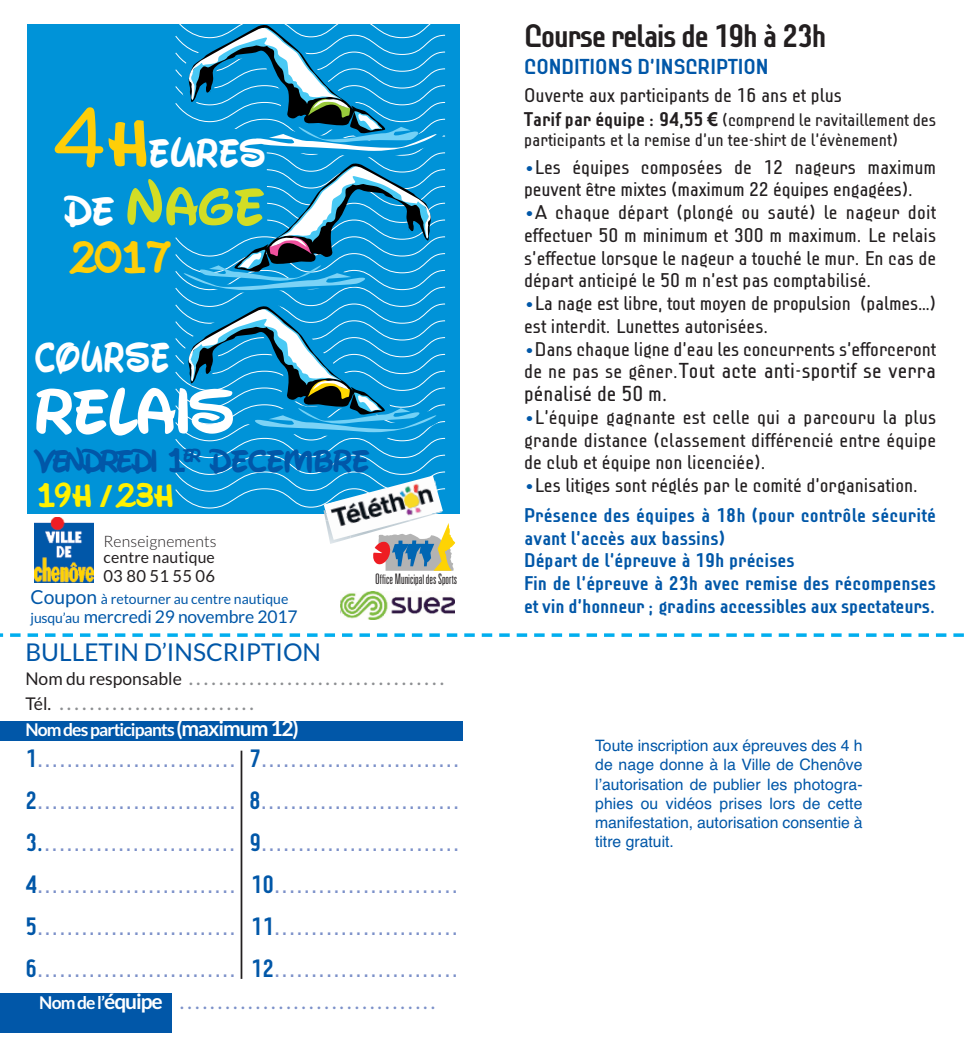
<style>
.page{position:relative;width:968px;height:1042px;background:#fff}
.page>*{position:absolute;margin:0;border:0;box-sizing:border-box;transform-origin:0 0}
.t1{font:700 63px "Waltograph UI";letter-spacing:-.05em;color:#fff}
.t2{font:700 52.5px "Waltograph UI";color:#d2dd25}
.t3{font:700 42px "Waltograph UI";color:#fff;scale:.8 1}
.t4{font:700 42px "Waltograph UI";color:#fece08}
.t5{font:700 39.9px "Waltograph UI";letter-spacing:-.025em;color:#fff;scale:.9 1}
.t6{font:700 31.5px/35px "Waltograph UI";letter-spacing:-.075em;color:#0157a8}
.t7{font:700 31.5px "Lindau";letter-spacing:-.05em;color:#231f20}
.t8{font:24.5px "Lato";color:#0157a8}
.t9{font:24.32px/42px "Helvetica";color:#7c91c9;text-align:justify;scale:.93 1}
.t10{font:21px/24.5px "Lato";color:#8d8f92}
.t11{font:21px/22.8px "Lindau";letter-spacing:.01em;color:#231f20}
.t12{font:21px "Lato";color:#7c91c9}
.t13{font:700 21px "Lindau";color:#0157a8}
.t14{font:19.25px/22.8px "Lindau";color:#231f20}
.t15{font:700 19.25px/22.8px "Lindau";color:#0157a8}
.t16{font:17.5px/19.2px "Lindau";color:#231f20}
.t17{font:17.5px "Lato";letter-spacing:-.01em;color:#0157a8}
.t18{font:700 17.5px "Lato";letter-spacing:-.05em;color:#fff}
.t19{font:16.62px "Lato";letter-spacing:.01em;color:#231f20}
.t20{font:15.75px/19.2px "Helvetica";color:#0157a8;text-align:justify}
.t21{font:300 15.75px "Lato";letter-spacing:.01em;color:#231f20}
.t22{font:15.75px "Lato";letter-spacing:.01em;color:#231f20}
.t23{font:14px "Lato";color:#0157a8}
.t24{font:300 ultra-condensed 12.95px "Univers";color:#231f20}
.s1{font-family:"Chams";font-size:83.3px;color:#fece08}
.s2{font-size:64.75px;color:#fece08}
.s3{font-size:39.9px;color:#fff}
.s4{font-size:58.45px}
.s5{color:#fff101}
.s6{font-family:"Archive";font-weight:400;color:#fff101}
.s7{font-size:19.25px}
.s8{font-size:14px}
.s9{font-size:14.53px}
.s10{font-size:17.5px;color:#231f20}
.s11{font-size:21px}
.s12{font-family:"Lindau";font-weight:700;color:#0157a8}
.s13{font-weight:700;font-size:17.5px;color:#fff}
.s14{font-weight:700;color:#fff}
.s15{font-weight:700;font-size:19.25px}
.s16{font-family:"Arial";font-weight:700;font-size:19.25px}
.s17{color:#0157a8}
.s18{font-weight:700;color:#0157a8}
</style>
<div class="page">
<div style="left:0;top:993px;width:172px;height:39px;background:#0157a8"></div>
<div style="left:0;top:721px;width:462px;height:20px;background:#0157a8"></div>
<hr style="left:240px;top:750px;width:2px;height:229px;background:#231f20">
<svg style="left:0;top:633px;width:964px;height:4px"></svg>
<img style="left:34px;top:571px;width:60px;height:12px">
<img style="left:340px;top:591px;width:114px;height:29px">
<svg style="left:27px;top:25px;width:428px;height:546px;background:#299dd3"></svg>
<img style="left:407px;top:515px;width:19px;height:5px">
<img style="left:426px;top:481px;width:16px;height:36px">
<img style="left:328px;top:536px;width:22px;height:8px">
<img style="left:350px;top:526px;width:41px;height:12px">
<h3 class="t5" style="left:52px;top:135px;width:238px"><span class="s1">4</span><span class="s2">H</span>EURES</h3>
<h2 class="t2" style="left:62px;top:183px;width:205px"><span class="s3">DE</span> <span class="s4">N</span>AGE</h2>
<h3 class="t4" style="left:68px;top:233px;width:107px">2017</h3>
<h3 class="t3" style="left:35px;top:332px;width:171px">COURSE</h3>
<h1 class="t1" style="left:35px;top:374px;width:201px">RELAIS</h1>
<h3 class="t6" style="left:35px;top:444px;width:337px">VENDREDI 1<sup>ER</sup> DÉCEMBRE<br><span class="s5">19H</span> <span class="s6">/</span><span class="s5">23H</span></h3>
<p class="t21" style="left:103px;top:533px;width:115px">Renseignements</p>
<p class="t22" style="left:103px;top:548px;width:113px">centre nautique</p>
<p class="t19" style="left:103px;top:567px;width:113px">03 80 51 55 06</p>
<p class="t23" style="left:31px;top:590px;width:259px"><span class="s7">Coupon</span> à retourner au centre nautique</p>
<p class="t17" style="left:31px;top:606px;width:268px"><span class="s8">jusqu’au</span> mercredi 29 novembre 2017</p>
<p class="t24" style="left:375px;top:575px;width:83px"><span class="s9">O</span>ffice <span class="s9">M</span>unicipaldes<span class="s9">S</span>ports</p>
<p class="t8" style="left:25px;top:638px;width:297px">BULLETIN D’INSCRIPTION</p>
<p class="t10" style="left:25px;top:666px;width:420px"><span class="s10">Nomduresponsable</span> ..................................<br><span class="s10">Tél.</span> ..........................</p>
<p class="t18" style="left:25px;top:720px;width:275px">Nomdesparticipants<span class="s11">(maximum12)</span></p>
<p class="t9" style="left:25px;top:738px;width:228px"><span class="s12">1</span>...........................<br><span class="s12">2</span>...........................<br><span class="s12">3.</span>..........................<br><span class="s12">4</span>...........................<br><span class="s12">5</span>...........................<br><span class="s12">6</span>...........................</p>
<p class="t9" style="left:249px;top:738px;width:228px"><span class="s12">7</span>...........................<br><span class="s12">8</span>...........................<br><span class="s12">9</span>...........................<br><span class="s12">10</span>.........................<br><span class="s12">11</span>.........................<br><span class="s12">12</span>.........................</p>
<p class="t12" style="left:39px;top:989px;width:397px"><span class="s13">Nomdel’</span><span class="s14">équipe</span> ..................................</p>
<h3 class="t7" style="left:524px;top:25px;width:304px">Course relais de 19h à 23h</h3>
<p class="t13" style="left:524px;top:59px;width:246px">CONDITIONS D’INSCRIPTION</p>
<p class="t14" style="left:524px;top:85px;width:319px">Ouverte aux participants de 16 ans et plus</p>
<p class="t16" style="left:524px;top:111px;width:413px"><span class="s15">Tarif par équipe : 94,55</span> <span class="s16">€</span> (comprend le ravitaillement des participants et la remise d’un tee-shirt de l’évènement)</p>
<p class="t14" style="left:524px;top:156px;width:413px"><span class="s17">•</span>Les équipes composées de 12 nageurs maximum peuvent être mixtes (maximum 22 équipes engagées).</p>
<p class="t14" style="left:524px;top:202px;width:413px;text-align:justify"><span class="s17">•</span>A chaque départ (plongé ou sauté) le nageur doit effectuer 50 m minimum et 300 m maximum. Le relais s’effectue lorsque le nageur a touché le mur. En cas de départ anticipé le 50 m n’est pas comptabilisé.</p>
<p class="t14" style="left:524px;top:293px;width:413px"><span class="s17">•</span>La nage est libre, tout moyen de propulsion (palmes…) est interdit. Lunettes autorisées.</p>
<p class="t14" style="left:524px;top:338px;width:413px"><span class="s17">•</span>Dans chaque ligne d’eau les concurrents s’efforceront</p>
<p class="t11" style="left:524px;top:361px;width:413px"><span class="s7">de ne pas se gêner.</span>Tout acte anti-sportif se verra pénalisé de 50 m.</p>
<p class="t14" style="left:524px;top:407px;width:413px;text-align:justify"><span class="s17">•</span>L’équipe gagnante est celle qui a parcouru la plus grande distance (classement différencié entre équipe de club et équipe non licenciée).</p>
<p class="t14" style="left:524px;top:471px;width:413px;line-height:29.8px"><span class="s17">•</span>Les litiges sont réglés par le comité d’organisation.<br><span class="s18">Présence des équipes à 18h (pour contrôle sécurité</span></p>
<p class="t15" style="left:524px;top:527px;width:413px">avant l’accès aux bassins)<br>Départ de l’épreuve à 19h précises<br>Fin de l’épreuve à 23h avec remise des récompenses et vin d’honneur ; gradins accessibles aux spectateurs.</p>
<p class="t20" style="left:595px;top:736px;width:269px">Toute inscription aux épreuves des 4 h de nage donne à la Ville de Chenôve l’autorisation de publier les photogra&shy;phies ou vidéos prises lors de cette manifestation, autorisation consentie à titre gratuit.</p>
</div>
